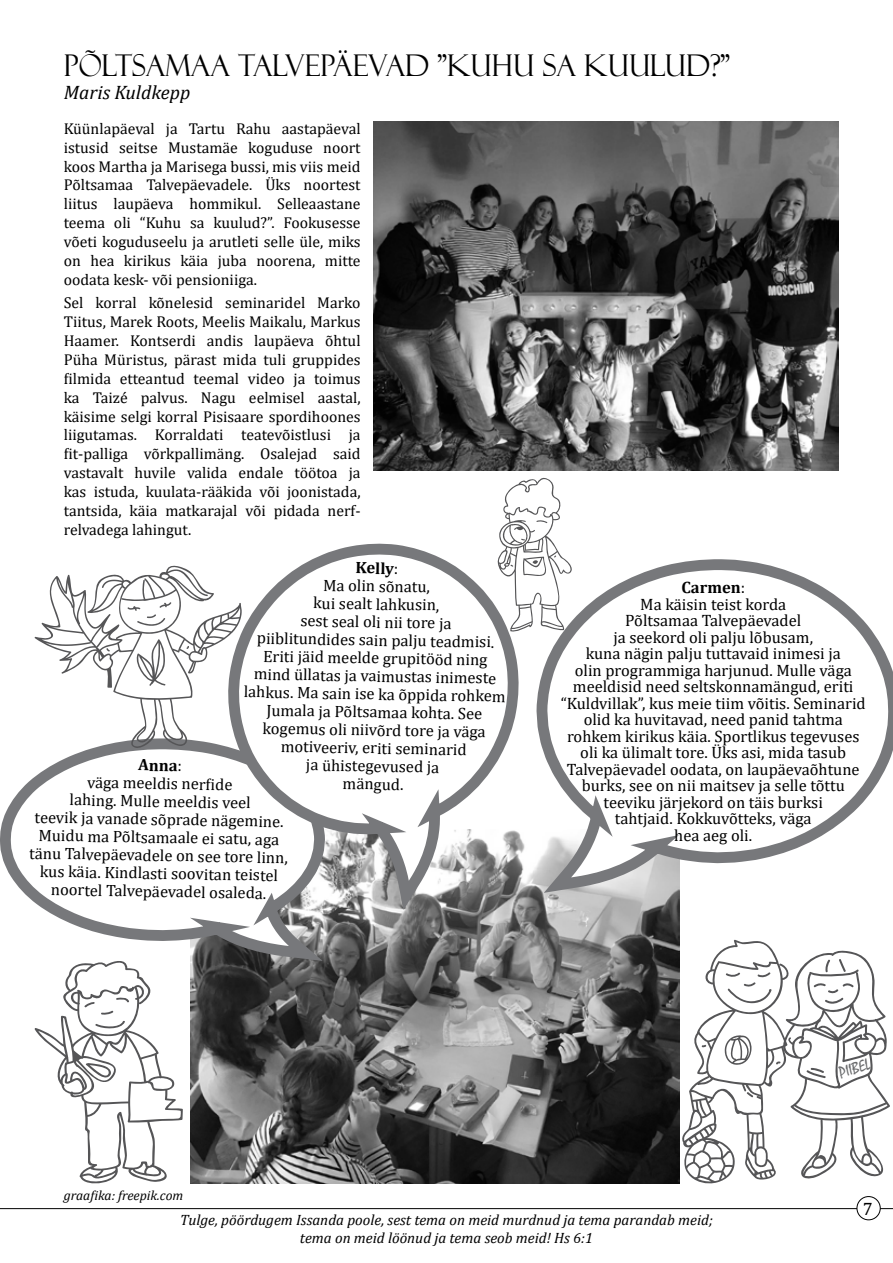
<style>
.page{position:relative;width:893px;height:1263px;background:#fff}
.page>*{position:absolute;margin:0;border:0;box-sizing:border-box;transform-origin:0 0}
.t1{font:30px "Felix Titling";color:#000;scale:.95 1}
.t2{font:italic 19.5px "Cambria";color:#000}
.t3{font:18px "Cambria";color:#000}
.t4{font:16.5px/18px "Cambria";color:#000;text-align:center}
.t5{font:16.05px "Mistral";color:#6a6b6d;scale:.96 1}
.t6{font:15.75px/18.9px "Cambria";color:#000;text-align:justify}
.t7{font:italic 15px/18px "Cambria";color:#000;text-align:center}
.t8{font:italic 13.5px "Cambria";color:#000}
.s1{font-weight:700}
</style>
<div class="page">
<img style="left:340px;top:843px;width:190px;height:340px">
<svg style="left:530px;top:559px;width:363px;height:662px"></svg>
<hr style="left:0;top:1208px;width:893px;height:1px;background:#000">
<div style="left:857px;top:1196px;width:23px;height:24px;background:#fff;border-radius:50%"></div>
<div style="left:857px;top:1196px;width:24px;height:24px;border:1px solid #000;border-radius:50%"></div>
<svg style="left:0;top:750px;width:340px;height:460px"></svg>
<svg style="left:225px;top:543px;width:298px;height:381px"></svg>
<img style="left:373px;top:121px;width:466px;height:350px">
<svg style="left:34px;top:562px;width:208px;height:188px"></svg>
<svg style="left:34px;top:957px;width:149px;height:231px"></svg>
<svg style="left:497px;top:478px;width:75px;height:154px"></svg>
<svg style="left:681px;top:940px;width:211px;height:244px"></svg>
<h1 class="t1" style="left:64px;top:48px;width:703px">PÕLTSAMAA TALVEPÄEVAD "KUHU SA KUULUD?"</h1>
<p class="t2" style="left:64px;top:79px;width:128px">Maris Kuldkepp</p>
<p class="t6" style="left:64px;top:119px;width:298px">Küünlapäeval ja Tartu Rahu aastapäeval istusid seitse Mustamäe koguduse noort koos Martha ja Marisega bussi, mis viis meid Põltsamaa Talvepäevadele. Üks noortest liitus laupäeva hommikul. Selleaastane teema oli “Kuhu sa kuulud?”. Fookusesse võeti koguduseelu ja arutleti selle üle, miks on hea kirikus käia juba noorena, mitte oodata kesk- või pensioniiga.</p>
<p class="t6" style="left:64px;top:293px;width:298px">Sel korral kõnelesid seminaridel Marko Tiitus, Marek Roots, Meelis Maikalu, Markus Haamer. Kontserdi andis laupäeva õhtul Püha Müristus, pärast mida tuli gruppides filmida etteantud teemal video ja toimus ka Taizé palvus. Nagu eelmisel aastal, käisime selgi korral Pisisaare spordihoones liigutamas. Korraldati teatevõistlusi ja fit-palliga võrkpallimäng. Osalejad said vastavalt huvile valida endale töötoa ja kas istuda, kuulata-rääkida või joonistada, tantsida, käia matkarajal või pidada nerf&shy;relvadega lahingut.</p>
<p class="t4" style="left:246px;top:556px;width:263px;rotate:1deg"><span class="s1">Kelly</span>:<br>Ma olin sõnatu,<br>kui sealt lahkusin,<br>sest seal oli nii tore ja<br>piiblitundides sain palju teadmisi.<br>Eriti jäid meelde grupitööd ning mind üllatas ja vaimustas inimeste lahkus. Ma sain ise ka õppida rohkem<br>Jumala ja Põltsamaa kohta. See kogemus oli niivõrd tore ja väga motiveeriv, eriti seminarid<br>ja ühistegevused ja<br>mängud.</p>
<p class="t4" style="left:31px;top:754px;width:260px;rotate:1deg"><span class="s1">Anna</span>:<br>väga meeldis nerfide<br>lahing. Mulle meeldis veel<br>teevik ja vanade sõprade nägemine.<br>Muidu ma Põltsamaale ei satu, aga tänu Talvepäevadele on see tore linn, kus käia. Kindlasti soovitan teistel noortel Talvepäevadel osaleda.</p>
<p class="t4" style="left:561px;top:579px;width:306px;line-height:16.5px"><span class="s1">Carmen</span>:<br>Ma käisin teist korda<br>Põltsamaa Talvepäevadel<br>ja seekord oli palju lõbusam,<br>kuna nägin palju tuttavaid inimesi ja<br>olin programmiga harjunud. Mulle väga meeldisid need seltskonnamängud, eriti “Kuldvillak”, kus meie tiim võitis. Seminarid olid ka huvitavad, need panid tahtma rohkem kirikus käia. Sportlikus tegevuses oli ka ülimalt tore. Üks asi, mida tasub<br>Talvepäevadel oodata, on laupäevaõhtune burks, see on nii maitsev ja selle tõttu teeviku järjekord on täis burksi<br>tahtjaid. Kokkuvõtteks, väga<br>hea aeg oli.</p>
<p class="t5" style="left:836px;top:1064px;width:35px;rotate:-17deg">PIIBEL</p>
<p class="t8" style="left:64px;top:1186px;width:121px">graafika: freepik.com</p>
<p class="t7" style="left:180px;top:1210px;width:534px">Tulge, pöördugem Issanda poole, sest tema on meid murdnud ja tema parandab meid; tema on meid löönud ja tema seob meid! Hs 6:1</p>
<p class="t3" style="left:863px;top:1198px;width:11px">7</p>
</div>
